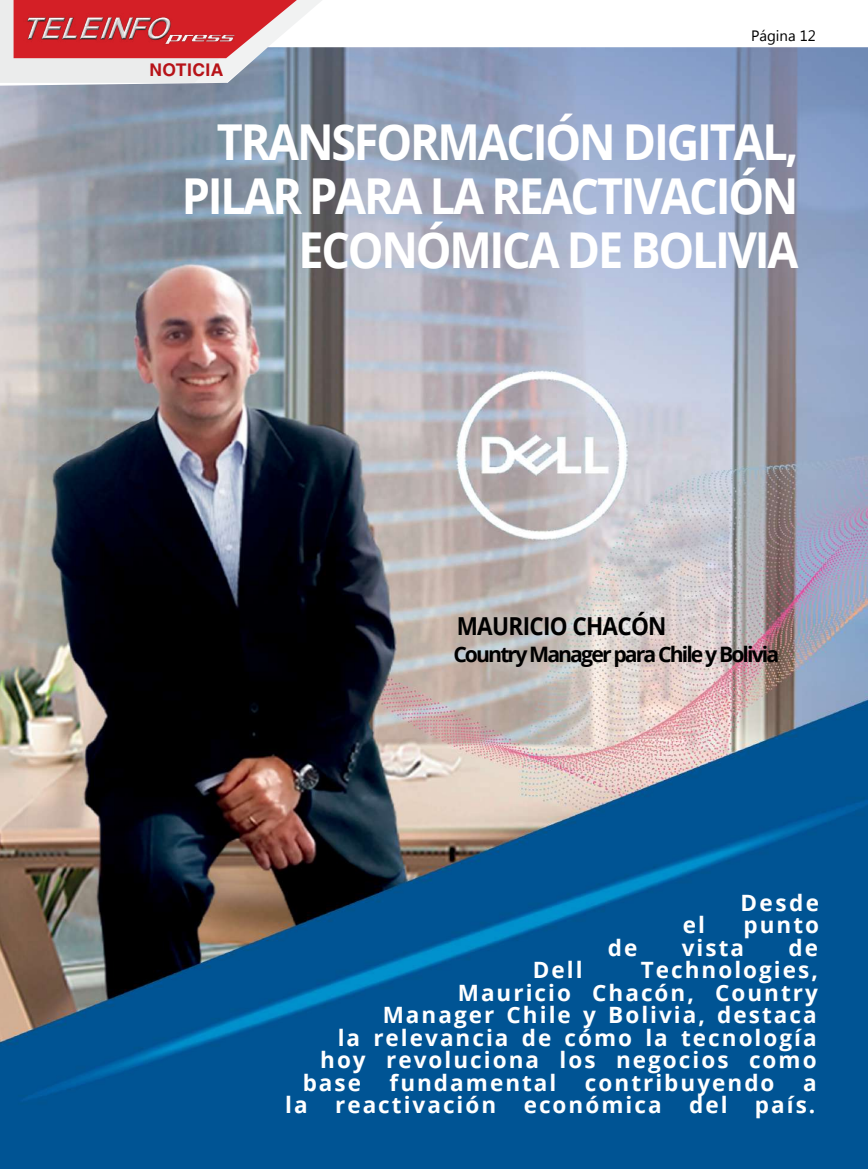
<style>
.page{position:relative;width:868px;height:1169px;background:#fff}
.page>*{position:absolute;margin:0;border:0;box-sizing:border-box;transform-origin:0 0}
.t1{font:700 49.5px/54px "Open Sans";letter-spacing:-.05em;color:#fff;text-align:right;scale:.91 1}
.t2{font:700 24.75px "Open Sans";letter-spacing:-.03em;color:#000;scale:.91 1}
.t3{font:700 22.5px/22.5px "Open Sans";letter-spacing:.09em;color:#fff;text-align:right}
.t4{font:700 21.25px "Open Sans";letter-spacing:-.09em;color:#000}
.t5{font:700 17.5px "Helvetica LT Std";letter-spacing:.025em;color:#b71318}
.t6{font:15px "Myanmar Text";color:#000}
</style>
<div class="page">
<svg style="left:0;top:0;width:322px;height:47px"></svg>
<img style="left:23px;top:10px;width:215px;height:37px">
<img style="left:0;top:47px;width:867px;height:1122px">
<p class="t6" style="left:751px;top:27px;width:66px">Página 12</p>
<p class="t5" style="left:149px;top:59px;width:75px">NOTICIA</p>
<h1 class="t1" style="left:182px;top:113px;width:679px">TRANSFORMACIÓN DIGITAL,<br>PILAR PARA LA REACTIVACIÓN<br>ECONÓMICA DE BOLIVIA</h1>
<p class="t2" style="left:457px;top:608px;width:232px">MAURICIO CHACÓN</p>
<p class="t4" style="left:453px;top:639px;width:327px">Country Manager para Chile y Bolivia</p>
<p class="t3" style="left:740px;top:890px;width:80px">Desde</p>
<p class="t3" style="left:682px;top:913px;width:24px">el</p>
<p class="t3" style="left:743px;top:913px;width:77px">punto</p>
<p class="t3" style="left:608px;top:935px;width:31px">de</p>
<p class="t3" style="left:681px;top:935px;width:64px">vista</p>
<p class="t3" style="left:788px;top:935px;width:31px">de</p>
<p class="t3" style="left:532px;top:958px;width:51px">Dell</p>
<p class="t3" style="left:640px;top:958px;width:179px">Technologies,</p>
<p class="t3" style="left:458px;top:980px;width:361px">Mauricio Chacón, Country</p>
<p class="t3" style="left:382px;top:1003px;width:435px">Manager Chile y Bolivia, destaca</p>
<p class="t3" style="left:338px;top:1025px;width:480px">la relevancia de cómo la tecnología</p>
<p class="t3" style="left:320px;top:1048px;width:498px">hoy revoluciona los negocios como</p>
<p class="t3" style="left:302px;top:1070px;width:60px">base</p>
<p class="t3" style="left:389px;top:1070px;width:168px">fundamental</p>
<p class="t3" style="left:585px;top:1070px;width:191px">contribuyendo</p>
<p class="t3" style="left:285px;top:1070px;width:533px">a<br>la reactivación económica del país.</p>
</div>
